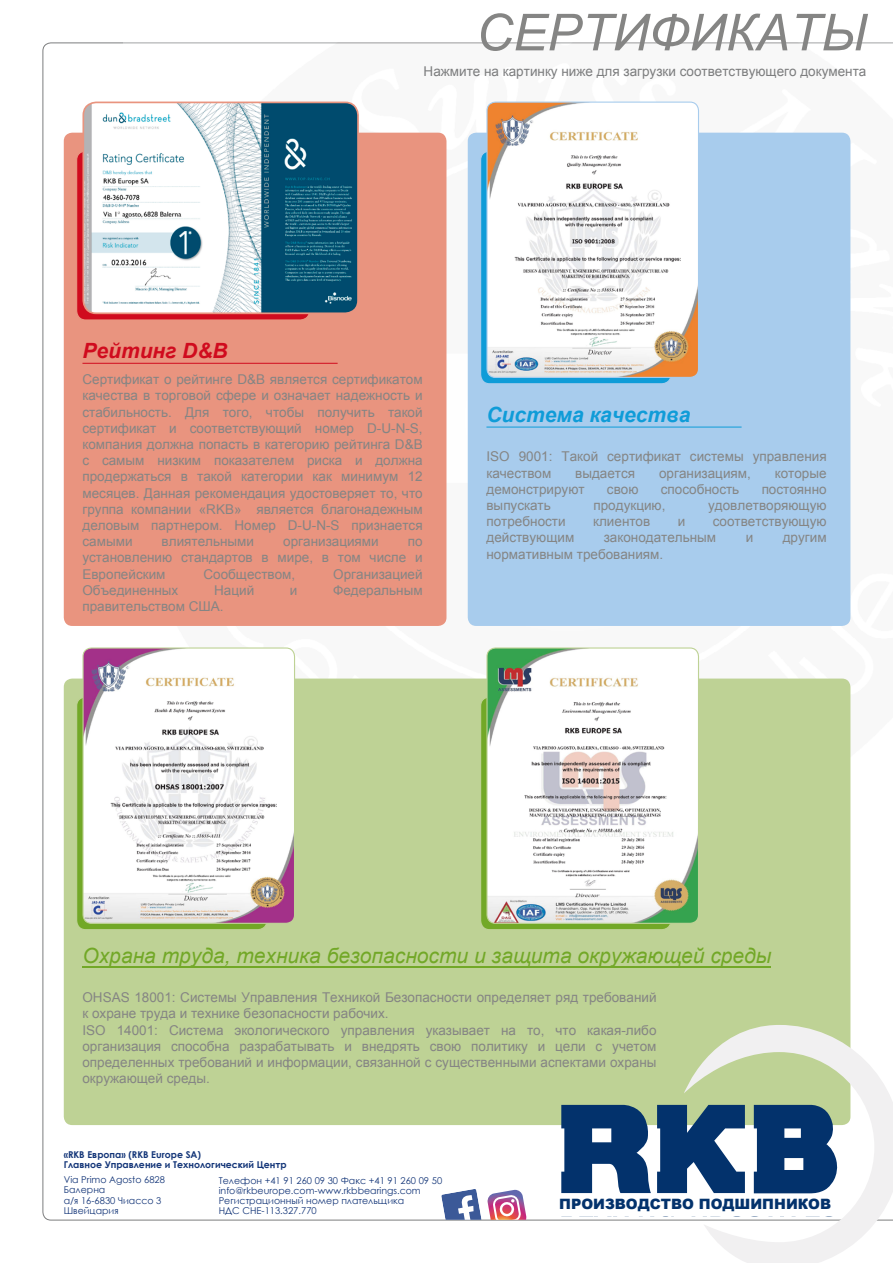
<style>
.page{position:relative;width:893px;height:1263px;background:#fff}
.page>*{position:absolute;margin:0;border:0;box-sizing:border-box;transform-origin:0 0}
.t1{font:italic 51px "Arial";color:#858584}
.t2{font:italic 21px "Arial";color:#72a827}
.t3{font:italic 700 21px "Arial";color:#0f9cd8}
.t4{font:italic 700 21px "Arial";color:#d00b1e}
.t5{font:900 14.25px "Arial";color:#03326c}
.t6{font:13.5px/16.2px "Arial";color:#858584}
.t7{font:13.5px "Arial";color:#7c7d7e}
.t8{font:9.45px/10.1px "Century Gothic";color:#133578}
.t9{font:700 9.45px/10.1px "Century Gothic";color:#133578}
</style>
<div class="page">
<img style="left:123px;top:43px;width:770px;height:819px">
<div style="left:64px;top:133px;width:382px;height:493px;background:#e9947f;border-radius:9px"></div>
<div style="left:64px;top:678px;width:786px;height:447px;background:#bed295;border-radius:9px"></div>
<div style="left:468px;top:133px;width:382px;height:493px;background:#a8cced;border-radius:9px"></div>
<hr style="left:486px;top:427px;width:256px;height:1px;background:#0f9cd8">
<hr style="left:82px;top:363px;width:256px;height:1px;background:#d00b1e">
<svg style="left:657px;top:1105px;width:27px;height:88px;background:#113e74"></svg>
<svg style="left:561px;top:1105px;width:90px;height:88px"></svg>
<svg style="left:684px;top:1025px;width:209px;height:238px"></svg>
<div style="left:481px;top:151px;width:190px;height:233px;background:#0f9cd8;border-radius:9px"></div>
<div style="left:77px;top:151px;width:232px;height:169px;background:#d00b1e;border-radius:9px"></div>
<div style="left:77px;top:697px;width:190px;height:233px;background:#72a827;border-radius:9px"></div>
<div style="left:481px;top:697px;width:190px;height:233px;background:#72a827;border-radius:9px"></div>
<svg style="left:441px;top:1189px;width:85px;height:31px"></svg>
<img style="left:487px;top:102px;width:211px;height:274px">
<div style="left:486px;top:102px;width:213px;height:276px;border:1px solid #a8cced;border-radius:9px"></div>
<img style="left:84px;top:648px;width:211px;height:274px">
<div style="left:82px;top:647px;width:213px;height:277px;border:1px solid #bed295;border-radius:9px"></div>
<img style="left:487px;top:648px;width:211px;height:274px">
<div style="left:486px;top:647px;width:213px;height:277px;border:1px solid #bed295;border-radius:9px"></div>
<img style="left:83px;top:102px;width:275px;height:211px">
<div style="left:82px;top:102px;width:277px;height:212px;border:2px solid #e9947f;border-radius:13px"></div>
<img style="left:684px;top:1201px;width:154px;height:15px">
<hr style="left:82px;top:966px;width:689px;height:1px;background:#72a827">
<h1 class="t1" style="left:476px;top:-1px;width:391px">СЕРТИФИКАТЫ</h1>
<p class="t7" style="left:424px;top:62px;width:444px">Нажмите на картинку ниже для загрузки соответствующего документа</p>
<h2 class="t4" style="left:82px;top:337px;width:147px">Рейтинг D&amp;B</h2>
<p class="t6" style="left:82px;top:372px;width:342px;text-align:justify">Сертификат о рейтинге D&amp;B является сертификатом качества в торговой сфере и означает надежность и стабильность. Для того, чтобы получить такой сертификат и соответствующий номер D-U-N-S, компания должна попасть в категорию рейтинга D&amp;B с самым низким показателем риска и должна продержаться в такой категории как минимум 12 месяцев. Данная рекомендация удостоверяет то, что группа компании «RKB» является благонадежным деловым партнером. Номер D-U-N-S признается самыми</p>
<p class="t6" style="left:82px;top:534px;width:342px;text-align:justify;text-indent:325px">по установлению стандартов в мире, в том числе и Европейским</p>
<p class="t6" style="left:162px;top:534px;width:94px">влиятельными</p>
<p class="t6" style="left:283px;top:534px;width:97px">организациями</p>
<p class="t6" style="left:203px;top:566px;width:93px">Сообществом,</p>
<p class="t6" style="left:333px;top:566px;width:91px">Организацией</p>
<p class="t6" style="left:82px;top:582px;width:97px">Объединенных</p>
<p class="t6" style="left:214px;top:582px;width:42px">Наций</p>
<p class="t6" style="left:290px;top:582px;width:9px">и</p>
<p class="t6" style="left:333px;top:582px;width:91px">Федеральным</p>
<p class="t6" style="left:82px;top:598px;width:143px">правительством США.</p>
<h2 class="t3" style="left:486px;top:401px;width:206px">Система качества</h2>
<p class="t6" style="left:486px;top:449px;width:342px">ISO 9001: Такой сертификат системы управления качеством</p>
<p class="t6" style="left:575px;top:465px;width:62px">выдается</p>
<p class="t6" style="left:659px;top:465px;width:93px">организациям,</p>
<p class="t6" style="left:775px;top:465px;width:53px">которые</p>
<p class="t6" style="left:486px;top:481px;width:100px">демонстрируют</p>
<p class="t6" style="left:607px;top:481px;width:33px">свою</p>
<p class="t6" style="left:661px;top:481px;width:80px">способность</p>
<p class="t6" style="left:762px;top:481px;width:66px">постоянно</p>
<p class="t6" style="left:486px;top:497px;width:66px">выпускать</p>
<p class="t6" style="left:593px;top:497px;width:74px">продукцию,</p>
<p class="t6" style="left:708px;top:497px;width:120px">удовлетворяющую</p>
<p class="t6" style="left:486px;top:513px;width:81px">потребности</p>
<p class="t6" style="left:593px;top:513px;width:59px">клиентов</p>
<p class="t6" style="left:678px;top:513px;width:9px">и</p>
<p class="t6" style="left:713px;top:513px;width:115px">соответствующую</p>
<p class="t6" style="left:486px;top:530px;width:89px">действующим</p>
<p class="t6" style="left:604px;top:530px;width:114px">законодательным</p>
<p class="t6" style="left:746px;top:530px;width:9px">и</p>
<p class="t6" style="left:783px;top:530px;width:45px">другим</p>
<p class="t6" style="left:486px;top:546px;width:178px">нормативным требованиям.</p>
<h2 class="t2" style="left:82px;top:942px;width:690px">Охрана труда, техника безопасности и защита окружающей среды</h2>
<p class="t6" style="left:82px;top:989px;width:576px">OHSAS 18001: Системы Управления Техникой Безопасности определяет ряд требований к охране труда и технике безопасности рабочих.<br>ISO 14001: Система экологического управления указывает на то, что какая-либо организация способна разрабатывать и внедрять свою политику и цели с учетом определенных требований и информации, связанной с существенными аспектами охраны окружающей среды.</p>
<p class="t9" style="left:64px;top:1148px;width:225px">«RKB Европа» (RKB Еurope SA)<br>Главное Управление и Технологический Центр</p>
<p class="t8" style="left:64px;top:1175px;width:103px">Via Primo Agosto 6828<br>Балерна<br>а/я 16-6830 Чиассо 3<br>Швейцария</p>
<p class="t8" style="left:219px;top:1175px;width:225px">Телефон +41 91 260 09 30 Факс +41 91 260 09 50 info@rkbeurope.com-www.rkbbearings.com Регистрационный номер плательщика<br>НДС СНЕ-113.327.770</p>
<p class="t5" style="left:559px;top:1194px;width:274px">ПРОИЗВОДСТВО ПОДШИПНИКОВ</p>
</div>
